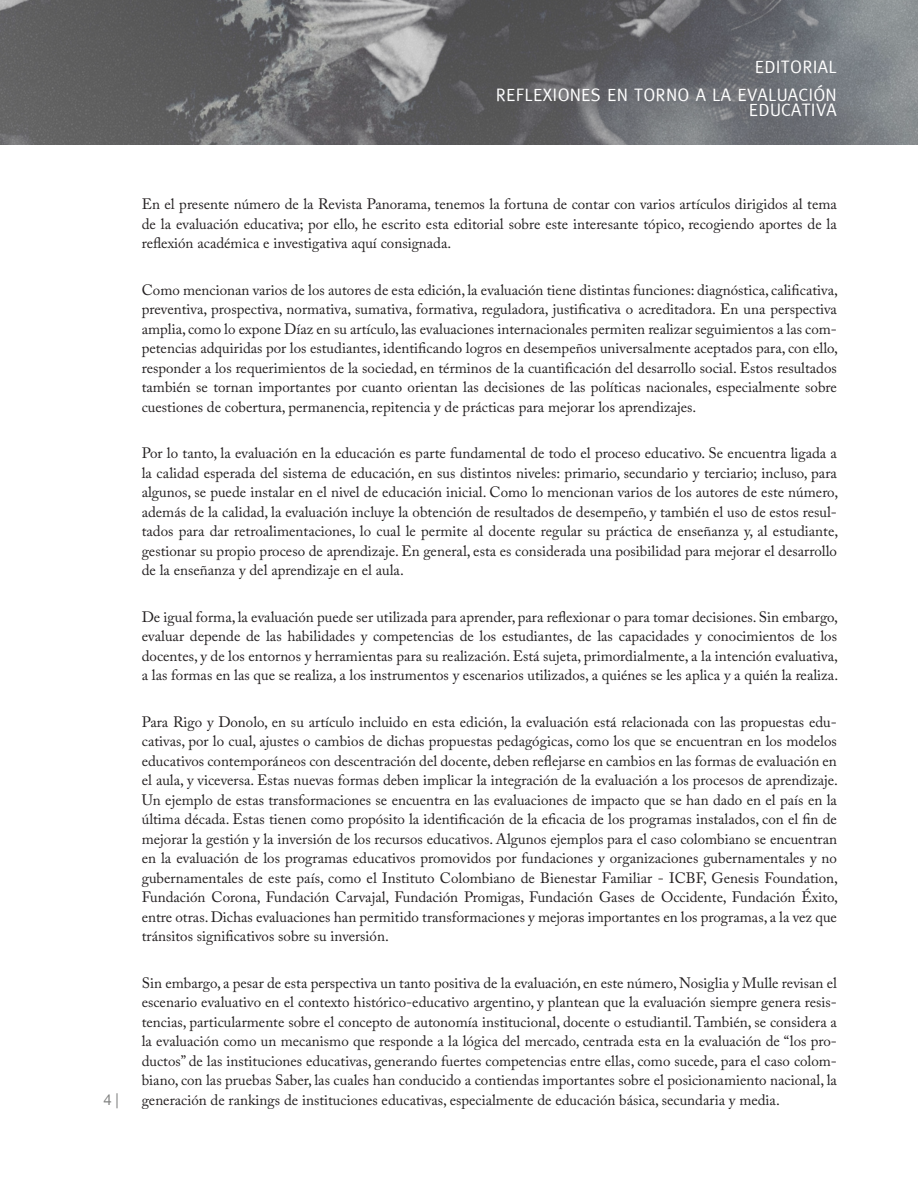
<style>
.page{position:relative;width:918px;height:1188px;background:#fff}
.page>*{position:absolute;margin:0;border:0;box-sizing:border-box;transform-origin:0 0}
.t1{font:18px/28.5px "Meta Caps";letter-spacing:.015em;color:#fff;text-align:right}
.t2{font:15px/19.5px "Adobe Caslon Pro";color:#231f20;text-align:justify}
.t3{font:15px "Helvetica Neue";color:#808180}
</style>
<div class="page">
<img style="left:0;top:0;width:918px;height:144px">
<p class="t1" style="left:496px;top:53px;width:343px">EDITORIAL<br>REFLEXIONES EN TORNO A LA EVALUACIÓN</p>
<p class="t1" style="left:749px;top:97px;width:89px">EDUCATIVA</p>
<p class="t3" style="left:103px;top:1091px;width:17px">4 |</p>
<p class="t2" style="left:142px;top:194px;width:697px">En el presente número de la Revista Panorama, tenemos la fortuna de contar con varios artículos dirigidos al tema de la evaluación educativa; por ello, he escrito esta editorial sobre este interesante tópico, recogiendo aportes de la reflexión académica e investigativa aquí consignada.</p>
<p class="t2" style="left:142px;top:280px;width:698px">Como mencionan varios de los autores de esta edición, la evaluación tiene distintas funciones: diagnóstica, calificativa, preventiva, prospectiva, normativa, sumativa, formativa, reguladora, justificativa o acreditadora. En una perspectiva amplia, como lo expone Díaz en su artículo, las evaluaciones internacionales permiten realizar seguimientos a las com&shy;petencias adquiridas por los estudiantes, identificando logros en desempeños universalmente aceptados para, con ello, responder a los requerimientos de la sociedad, en términos de la cuantificación del desarrollo social. Estos resultados también se tornan importantes por cuanto orientan las decisiones de las políticas nacionales, especialmente sobre cuestiones de cobertura, permanencia, repitencia y de prácticas para mejorar los aprendizajes.</p>
<p class="t2" style="left:142px;top:443px;width:698px">Por lo tanto, la evaluación en la educación es parte fundamental de todo el proceso educativo. Se encuentra ligada a la calidad esperada del sistema de educación, en sus distintos niveles: primario, secundario y terciario; incluso, para algunos, se puede instalar en el nivel de educación inicial. Como lo mencionan varios de los autores de este número, además de la calidad, la evaluación incluye la obtención de resultados de desempeño, y también el uso de estos resul&shy;tados para dar retroalimentaciones, lo cual le permite al docente regular su práctica de enseñanza y, al estudiante, gestionar su propio proceso de aprendizaje. En general, esta es considerada una posibilidad para mejorar el desarrollo de la enseñanza y del aprendizaje en el aula.</p>
<p class="t2" style="left:142px;top:607px;width:698px">De igual forma, la evaluación puede ser utilizada para aprender, para reflexionar o para tomar decisiones. Sin embargo, evaluar depende de las habilidades y competencias de los estudiantes, de las capacidades y conocimientos de los docentes, y de los entornos y herramientas para su realización. Está sujeta, primordialmente, a la intención evaluativa, a las formas en las que se realiza, a los instrumentos y escenarios utilizados, a quiénes se les aplica y a quién la realiza.</p>
<p class="t2" style="left:142px;top:712px;width:698px">Para Rigo y Donolo, en su artículo incluido en esta edición, la evaluación está relacionada con las propuestas edu&shy;cativas, por lo cual, ajustes o cambios de dichas propuestas pedagógicas, como los que se encuentran en los modelos educativos contemporáneos con descentración del docente, deben reflejarse en cambios en las formas de evaluación en el aula, y viceversa. Estas nuevas formas deben implicar la integración de la evaluación a los procesos de aprendizaje.<br>Un ejemplo de estas transformaciones se encuentra en las evaluaciones de impacto que se han dado en el país en la última década. Estas tienen como propósito la identificación de la eficacia de los programas instalados, con el fin de mejorar la gestión y la inversión de los recursos educativos. Algunos ejemplos para el caso colombiano se encuentran en la evaluación de los programas educativos promovidos por fundaciones y organizaciones gubernamentales y no gubernamentales de este país, como el Instituto Colombiano de Bienestar Familiar - ICBF, Genesis Foundation, Fundación Corona, Fundación Carvajal, Fundación Promigas, Fundación Gases de Occidente, Fundación Éxito, entre otras. Dichas evaluaciones han permitido transformaciones y mejoras importantes en los programas, a la vez que tránsitos significativos sobre su inversión.</p>
<p class="t2" style="left:142px;top:973px;width:697px">Sin embargo, a pesar de esta perspectiva un tanto positiva de la evaluación, en este número, Nosiglia y Mulle revisan el escenario evaluativo en el contexto histórico-educativo argentino, y plantean que la evaluación siempre genera resis&shy;tencias, particularmente sobre el concepto de autonomía institucional, docente o estudiantil. También, se considera a la evaluación como un mecanismo que responde a la lógica del mercado, centrada esta en la evaluación de “los pro&shy;ductos” de las instituciones educativas, generando fuertes competencias entre ellas, como sucede, para el caso colom&shy;biano, con las pruebas Saber, las cuales han conducido a contiendas importantes sobre el posicionamiento nacional, la generación de rankings de instituciones educativas, especialmente de educación básica, secundaria y media.</p>
</div>
